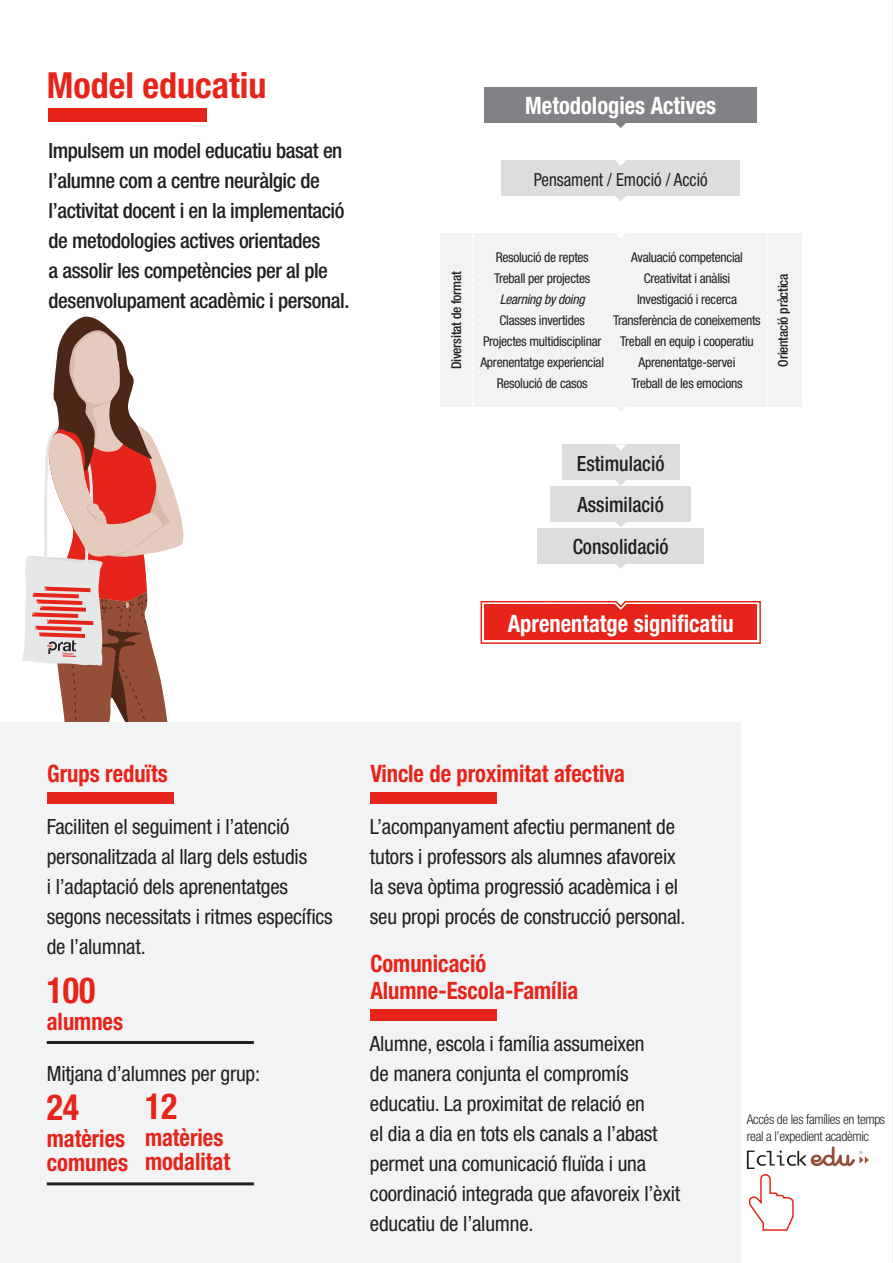
<style>
.page{position:relative;width:893px;height:1263px;background:#fff}
.page>*{position:absolute;margin:0;border:0;box-sizing:border-box;transform-origin:0 0}
.t1{font:700 condensed 36px "Helvetica Neue";color:#e72419}
.t2{font:700 condensed 36px "Helvetica Neue";color:#e72419;scale:.94 1}
.t3{font:700 condensed 24px/27px "Helvetica Neue";color:#e72419;scale:.94 1}
.t4{font:700 condensed 24px "Helvetica Neue";color:#fff;scale:.94 1}
.t5{font:condensed 21px/30px "Helvetica Neue";letter-spacing:-.01em;color:#231f20}
.t6{font:500 condensed 21px/30px "Helvetica Neue";letter-spacing:-.02em;color:#231f20}
.t7{font:500 condensed 21px "Helvetica Neue";color:#231f20;scale:.94 1}
.t8{font:condensed 18px "Helvetica Neue";color:#231f20;scale:.94 1}
.t9{font:condensed 13.5px "Helvetica Neue";letter-spacing:-.02em;color:#231f20}
.t10{font:300 condensed 13.5px/16.5px "Helvetica Neue";letter-spacing:-.025em;color:#231f20}
.t11{font:500 condensed 13.5px "Helvetica Neue";letter-spacing:-.02em;color:#231f20}
.t12{font:italic condensed 13.5px "Helvetica Neue";letter-spacing:-.02em;color:#231f20}
</style>
<div class="page">
<svg style="left:22px;top:316px;width:172px;height:407px"></svg>
<hr style="left:892px;top:0;width:1px;height:1263px;background:#f2f3f4">
<div style="left:0;top:723px;width:740px;height:540px;background:#f2f3f4"></div>
<div style="left:49px;top:109px;width:158px;height:13px;background:#e72419"></div>
<div style="left:370px;top:1009px;width:127px;height:12px;background:#e72419"></div>
<div style="left:47px;top:792px;width:127px;height:12px;background:#e72419"></div>
<div style="left:370px;top:792px;width:127px;height:12px;background:#e72419"></div>
<hr style="left:47px;top:1041px;width:207px;height:3px;background:#231f20">
<hr style="left:47px;top:1182px;width:207px;height:3px;background:#231f20">
<div style="left:485px;top:87px;width:272px;height:35px;background:#808285"></div>
<svg style="left:615px;top:122px;width:11px;height:6px"></svg>
<svg style="left:480px;top:600px;width:281px;height:44px;background:#ea4036"></svg>
<div style="left:562px;top:445px;width:118px;height:35px;background:#dcdddf"></div>
<div style="left:551px;top:486px;width:140px;height:36px;background:#dcdddf"></div>
<div style="left:538px;top:528px;width:166px;height:35px;background:#dcdddf"></div>
<svg style="left:616px;top:522px;width:10px;height:5px"></svg>
<svg style="left:615px;top:563px;width:11px;height:6px"></svg>
<svg style="left:615px;top:480px;width:11px;height:6px"></svg>
<svg style="left:616px;top:445px;width:10px;height:5px"></svg>
<div style="left:501px;top:160px;width:239px;height:36px;background:#dcdddf"></div>
<svg style="left:616px;top:196px;width:10px;height:5px"></svg>
<svg style="left:615px;top:160px;width:11px;height:6px"></svg>
<div style="left:440px;top:233px;width:361px;height:174px;background:#f2f3f4"></div>
<svg style="left:616px;top:407px;width:10px;height:5px"></svg>
<svg style="left:617px;top:234px;width:8px;height:4px"></svg>
<svg style="left:472px;top:234px;width:1px;height:173px"></svg>
<svg style="left:767px;top:234px;width:1px;height:172px"></svg>
<svg style="left:747px;top:1146px;width:122px;height:85px"></svg>
<p class="t1" style="left:47px;top:63px;width:221px">Model educatiu</p>
<p class="t6" style="left:49px;top:135px;width:302px">Impulsem un model educatiu basat en l’alumne com a centre neuràlgic de l’activitat docent i en la implementació de metodologies actives orientades<br>a assolir les competències per al ple desenvolupament acadèmic i personal.</p>
<p class="t4" style="left:525px;top:91px;width:205px">Metodologies Actives</p>
<p class="t8" style="left:534px;top:169px;width:187px">Pensament / Emoció / Acció</p>
<p class="t9" style="left:496px;top:250px;width:95px">Resolució de reptes</p>
<p class="t9" style="left:494px;top:271px;width:98px">Treball per projectes</p>
<p class="t12" style="left:500px;top:292px;width:86px">Learning by doing</p>
<p class="t9" style="left:500px;top:313px;width:87px">Classes invertides</p>
<p class="t9" style="left:483px;top:334px;width:120px">Projectes multidisciplinar</p>
<p class="t9" style="left:480px;top:355px;width:125px">Aprenentatge experiencial</p>
<p class="t9" style="left:497px;top:376px;width:92px">Resolució de casos</p>
<p class="t9" style="left:631px;top:250px;width:114px">Avaluació competencial</p>
<p class="t9" style="left:644px;top:271px;width:88px">Creativitat i anàlisi</p>
<p class="t9" style="left:637px;top:292px;width:102px">Investigació i recerca</p>
<p class="t9" style="left:613px;top:313px;width:149px">Transferència de coneixements</p>
<p class="t9" style="left:620px;top:334px;width:135px">Treball en equip i cooperatiu</p>
<p class="t9" style="left:639px;top:355px;width:98px">Aprenentatge-servei</p>
<p class="t9" style="left:631px;top:376px;width:113px">Treball de les emocions</p>
<p class="t11" style="left:448px;top:369px;width:99px;rotate:-90deg">Diversitat de format</p>
<p class="t11" style="left:775px;top:367px;width:95px;rotate:-90deg">Orientació pràctica</p>
<p class="t7" style="left:577px;top:451px;width:95px">Estimulació</p>
<p class="t7" style="left:578px;top:492px;width:93px">Assimilació</p>
<p class="t7" style="left:573px;top:534px;width:104px">Consolidació</p>
<p class="t4" style="left:508px;top:609px;width:242px">Aprenentatge significatiu</p>
<p class="t3" style="left:47px;top:760px;width:130px">Grups reduïts</p>
<p class="t3" style="left:370px;top:760px;width:272px">Vincle de proximitat afectiva</p>
<p class="t5" style="left:47px;top:811px;width:262px">Faciliten el seguiment i l’atenció personalitzada al llarg dels estudis</p>
<p class="t5" style="left:47px;top:871px;width:288px">i l’adaptació dels aprenentatges segons necessitats i ritmes específics de l’alumnat.</p>
<p class="t2" style="left:47px;top:968px;width:53px">100</p>
<p class="t3" style="left:47px;top:1007px;width:83px">alumnes</p>
<p class="t5" style="left:47px;top:1059px;width:215px">Mitjana d’alumnes per grup:</p>
<p class="t2" style="left:47px;top:1085px;width:36px">24</p>
<p class="t3" style="left:47px;top:1125px;width:85px">matèries</p>
<p class="t3" style="left:47px;top:1149px;width:88px">comunes</p>
<p class="t2" style="left:145px;top:1085px;width:36px">12</p>
<p class="t3" style="left:145px;top:1125px;width:92px;line-height:24px">matèries modalitat</p>
<p class="t5" style="left:370px;top:811px;width:317px">L’acompanyament afectiu permanent de tutors i professors als alumnes afavoreix la seva òptima progressió acadèmica i el seu propi procés de construcció personal.</p>
<p class="t3" style="left:370px;top:950px;width:223px">Comunicació<br>Alumne-Escola-Família</p>
<p class="t5" style="left:370px;top:1028px;width:312px">Alumne, escola i família assumeixen<br>de manera conjunta el compromís educatiu. La proximitat de relació en<br>el dia a dia en tots els canals a l’abast permet una comunicació fluïda i una coordinació integrada que afavoreix l’èxit educatiu de l’alumne.</p>
<p class="t10" style="left:747px;top:1111px;width:140px">Accés de les famílies en temps real a l’expedient acadèmic</p>
</div>
